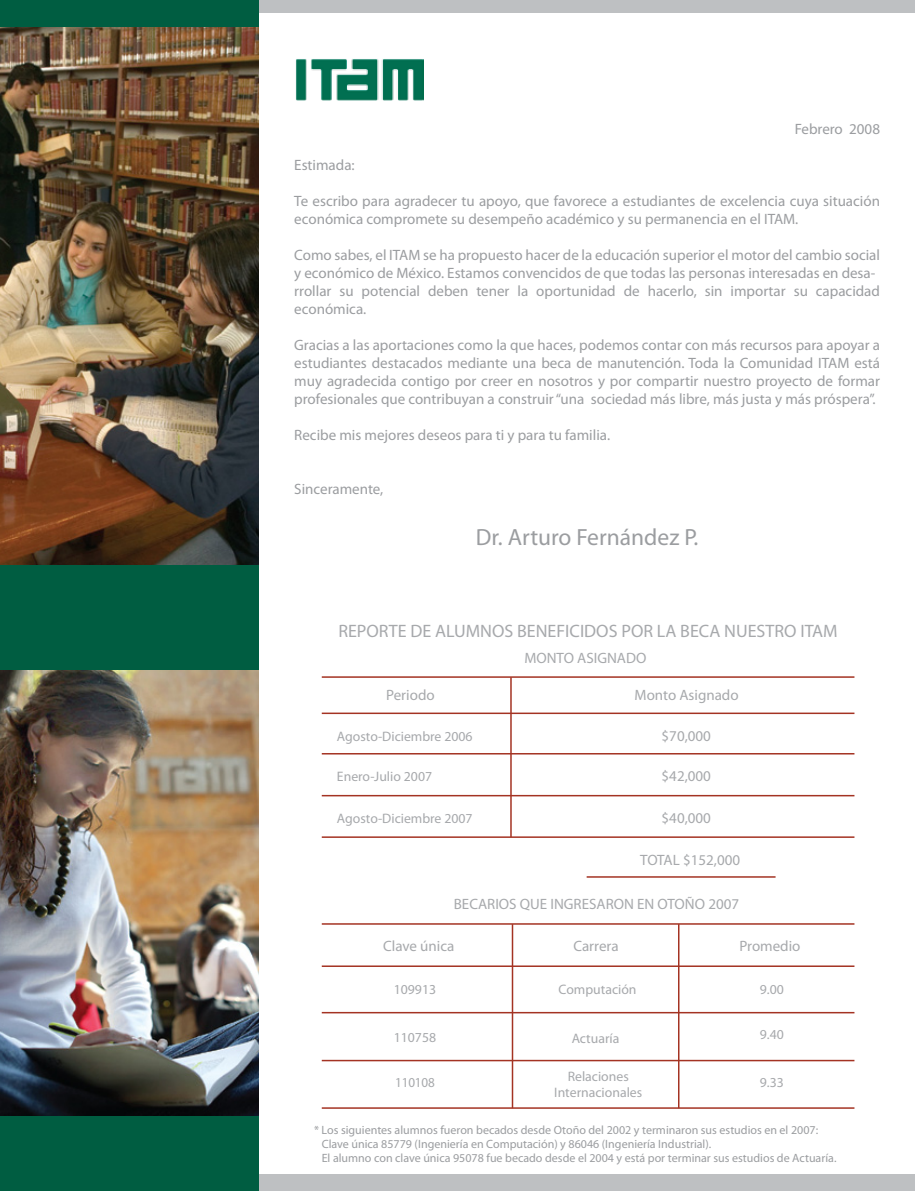
<style>
.page{position:relative;width:915px;height:1191px;background:#fff}
.page>*{position:absolute;margin:0;border:0;box-sizing:border-box;transform-origin:0 0}
.t1{font:23.55px "Myriad Pro";color:#9b9da0}
.t2{font:18px "Myriad Pro";color:#a7a9ac}
.t3{font:15px/18px "Myriad Pro";color:#9b9da0}
.t4{font:15px "Myriad Pro";color:#a7a9ac}
.t5{font:13.8px/16.5px "Myriad Pro";color:#a7a9ac;text-align:center}
.t6{font:13.8px "Myriad Pro";color:#a7a9ac;scale:.95 1}
.t7{font:12px/14.4px "Myriad Pro";color:#9b9da0}
</style>
<div class="page">
<hr style="left:510px;top:677px;width:1px;height:160px;background:#a43323">
<hr style="left:321px;top:753px;width:533px;height:1px;background:#a43323">
<hr style="left:321px;top:795px;width:533px;height:1px;background:#a43323">
<hr style="left:321px;top:836px;width:533px;height:2px;background:#a43323">
<hr style="left:321px;top:712px;width:533px;height:2px;background:#a43323">
<hr style="left:321px;top:676px;width:533px;height:2px;background:#a43323">
<hr style="left:586px;top:876px;width:189px;height:1px;background:#a43323">
<hr style="left:511px;top:924px;width:2px;height:184px;background:#a43323">
<hr style="left:677px;top:924px;width:2px;height:184px;background:#a43323">
<hr style="left:321px;top:1012px;width:533px;height:1px;background:#a43323">
<hr style="left:321px;top:1059px;width:533px;height:2px;background:#a43323">
<hr style="left:321px;top:1107px;width:533px;height:1px;background:#a43323">
<hr style="left:321px;top:965px;width:533px;height:2px;background:#a43323">
<hr style="left:321px;top:923px;width:533px;height:1px;background:#a43323">
<div style="left:0;top:0;width:914px;height:13px;background:#bec0c2"></div>
<div style="left:0;top:1174px;width:914px;height:17px;background:#bec0c2"></div>
<div style="left:0;top:0;width:259px;height:1191px;background:#005d41"></div>
<img style="left:0;top:671px;width:259px;height:444px">
<img style="left:0;top:28px;width:259px;height:537px">
<img style="left:296px;top:59px;width:127px;height:42px">
<p class="t3" style="left:794px;top:120px;width:87px">Febrero 2008</p>
<p class="t3" style="left:294px;top:156px;width:62px">Estimada:</p>
<p class="t3" style="left:294px;top:192px;width:587px">Te escribo para agradecer tu apoyo, que favorece a estudiantes de excelencia cuya situación económica compromete su desempeño académico y su permanencia en el ITAM.</p>
<p class="t3" style="left:294px;top:246px;width:587px">Como sabes, el ITAM se ha propuesto hacer de la educación superior el motor del cambio social y económico de México. Estamos convencidos de que todas las personas interesadas en desa&shy;rrollar su potencial deben tener la oportunidad de hacerlo, sin importar su capacidad económica.</p>
<p class="t3" style="left:294px;top:336px;width:587px;text-align:justify">Gracias a las aportaciones como la que haces, podemos contar con más recursos para apoyar a estudiantes destacados mediante una beca de manutención. Toda la Comunidad ITAM está muy agradecida contigo por creer en nosotros y por compartir nuestro proyecto de formar profesionales que contribuyan a construir “una sociedad más libre, más justa y más próspera”.</p>
<p class="t3" style="left:294px;top:426px;width:317px">Recibe mis mejores deseos para ti y para tu familia.</p>
<p class="t3" style="left:294px;top:480px;width:91px">Sinceramente,</p>
<h1 class="t1" style="left:475px;top:524px;width:224px">Dr. Arturo Fernández P.</h1>
<p class="t2" style="left:338px;top:621px;width:500px">REPORTE DE ALUMNOS BENEFICIDOS POR LA BECA NUESTRO ITAM</p>
<p class="t4" style="left:524px;top:650px;width:124px">MONTO ASIGNADO</p>
<p class="t4" style="left:386px;top:687px;width:50px">Periodo</p>
<p class="t4" style="left:634px;top:687px;width:105px">Monto Asignado</p>
<p class="t4" style="left:661px;top:727px;width:51px">$70,000</p>
<p class="t4" style="left:661px;top:768px;width:51px">$42,000</p>
<p class="t4" style="left:661px;top:810px;width:51px">$40,000</p>
<p class="t5" style="left:337px;top:728px;width:137px">Agosto-Diciembre 2006</p>
<p class="t5" style="left:337px;top:768px;width:97px">Enero-Julio 2007</p>
<p class="t5" style="left:337px;top:811px;width:137px">Agosto-Diciembre 2007</p>
<p class="t4" style="left:640px;top:852px;width:101px">TOTAL $152,000</p>
<p class="t4" style="left:453px;top:895px;width:287px">BECARIOS QUE INGRESARON EN OTOÑO 2007</p>
<p class="t4" style="left:383px;top:937px;width:73px">Clave única</p>
<p class="t4" style="left:573px;top:937px;width:47px">Carrera</p>
<p class="t4" style="left:739px;top:937px;width:62px">Promedio</p>
<p class="t5" style="left:393px;top:981px;width:44px">109913</p>
<p class="t5" style="left:558px;top:981px;width:79px">Computación</p>
<p class="t5" style="left:759px;top:981px;width:25px">9.00</p>
<p class="t5" style="left:759px;top:1026px;width:25px">9.40</p>
<p class="t5" style="left:759px;top:1074px;width:25px">9.33</p>
<p class="t5" style="left:393px;top:1029px;width:44px">110758</p>
<p class="t5" style="left:571px;top:1030px;width:49px">Actuaría</p>
<p class="t5" style="left:554px;top:1068px;width:89px">Relaciones<br>Internacionales</p>
<p class="t6" style="left:395px;top:1074px;width:43px">110108</p>
<p class="t7" style="left:321px;top:1122px;width:516px;text-indent:-8px">* Los siguientes alumnos fueron becados desde Otoño del 2002 y terminaron sus estudios en el 2007:<br>Clave única 85779 (Ingeniería en Computación) y 86046 (Ingeniería Industrial).<br>El alumno con clave única 95078 fue becado desde el 2004 y está por terminar sus estudios de Actuaría.</p>
</div>
